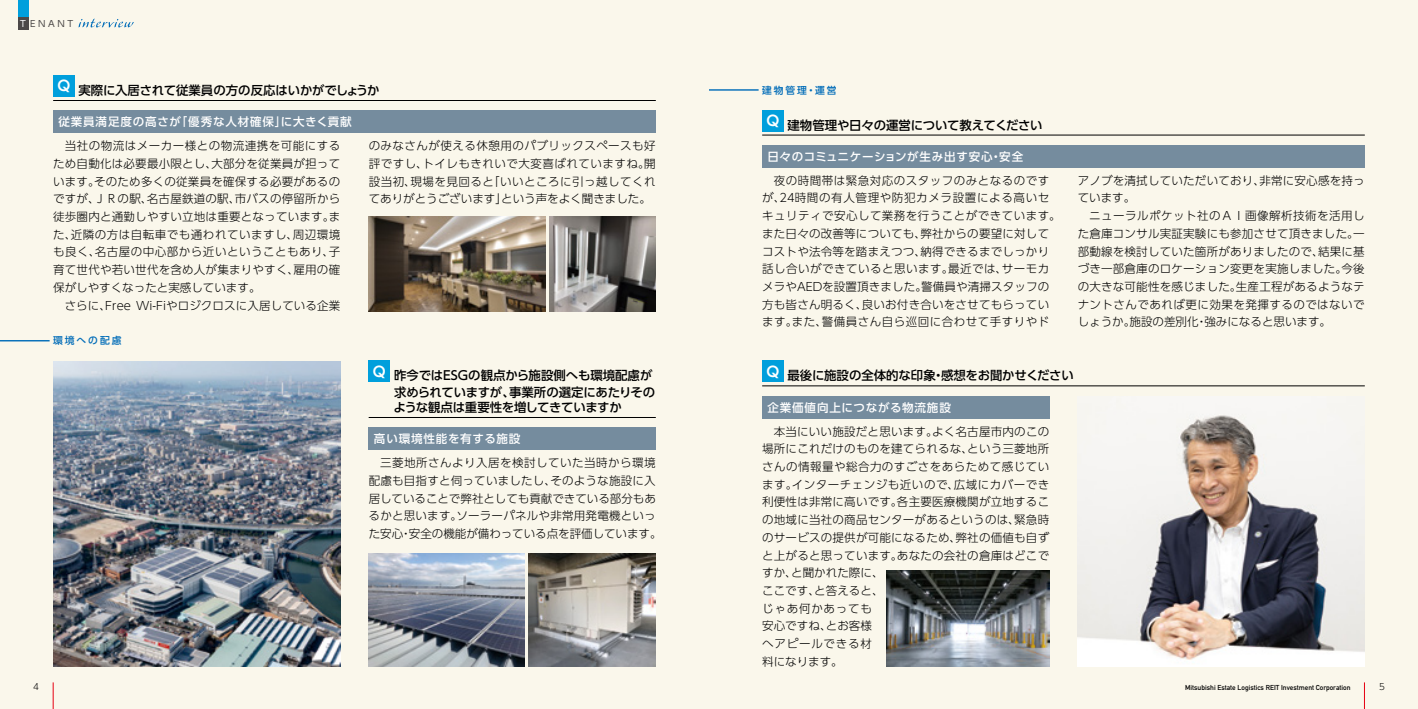
<style>
.page{position:relative;width:1418px;height:709px;background:#fff}
.page>*{position:absolute;margin:0;border:0;box-sizing:border-box;transform-origin:0 0}
.t1{font:500 12.38px/16.5px "UD Shin Go Pr 6 N";letter-spacing:-.01em;color:#000;text-align:right}
.t2{font:300 11.5px/17.8px "UD Shin Go Pr 6 N";letter-spacing:.02em;color:#000;text-align:justify}
.t3{font:300 11.5px/17.8px "UD Shin Go Pr 6 N";letter-spacing:.04em;color:#000}
.t4{font:500 11.5px "UD Shin Go Pr 6 N";letter-spacing:.07em;color:#fff}
.t5{font:500 9.75px "UD Shin Go Pr 6 N";letter-spacing:.2em;color:#006cb8}
.t6{font:8.88px "UD Shin Go Pr 6 N";letter-spacing:.3em;color:#4c4948}
.t7{font:300 8.88px "UD Shin Go Pr 6 N";color:#000}
.t8{font:7.12px "DIN Mittelschrift Std";color:#000}
.s1{color:#fff}
</style>
<div class="page">
<div style="left:0;top:0;width:1417px;height:709px;background:#faf7eb"></div>
<div style="left:18px;top:0;width:10px;height:18px;background:#009fdc"></div>
<img style="left:53px;top:361px;width:287px;height:305px">
<div style="left:369px;top:428px;width:287px;height:22px;background:#758c9e"></div>
<hr style="left:369px;top:417px;width:287px;height:1px;background:#000">
<div style="left:369px;top:361px;width:21px;height:21px;background:#009fdc"></div>
<div style="left:18px;top:18px;width:10px;height:12px;background:#4c4948"></div>
<hr style="left:0;top:340px;width:50px;height:1px;background:#006cb8">
<hr style="left:709px;top:89px;width:49px;height:2px;background:#006cb8">
<hr style="left:762px;top:135px;width:602px;height:1px;background:#000">
<div style="left:762px;top:110px;width:21px;height:21px;background:#009fdc"></div>
<hr style="left:762px;top:385px;width:602px;height:1px;background:#000">
<div style="left:762px;top:361px;width:21px;height:21px;background:#009fdc"></div>
<div style="left:762px;top:396px;width:287px;height:22px;background:#758c9e"></div>
<div style="left:762px;top:145px;width:602px;height:22px;background:#758c9e"></div>
<hr style="left:53px;top:100px;width:603px;height:1px;background:#000">
<div style="left:53px;top:75px;width:21px;height:22px;background:#009fdc"></div>
<div style="left:53px;top:111px;width:603px;height:22px;background:#758c9e"></div>
<img style="left:1077px;top:414px;width:287px;height:252px">
<svg style="left:78px;top:19px;width:56px;height:9px"></svg>
<img style="left:886px;top:570px;width:163px;height:96px">
<img style="left:369px;top:553px;width:155px;height:113px">
<img style="left:528px;top:553px;width:128px;height:113px">
<img style="left:369px;top:216px;width:177px;height:96px">
<img style="left:549px;top:216px;width:107px;height:96px">
<svg style="left:53px;top:682px;width:1px;height:27px"></svg>
<p class="t6" style="left:20px;top:17px;width:55px"><span class="s1">T</span> ENANT</p>
<p class="t1" style="left:57px;top:82px;width:323px"><sup>Q</sup> 実際に入居されて従業員の方の反応はいかがでしょうか</p>
<p class="t4" style="left:58px;top:112px;width:295px">従業員満足度の高さが「優秀な人材確保」に大きく貢献</p>
<p class="t2" style="left:53px;top:136px;width:289px;text-indent:12px">当社の物流はメーカー様との物流連携を可能にするため自動化は必要最小限とし、大部分を従業員が担っています。そのため多くの従業員を確保する必要があるのですが、ＪＲの駅、名古屋鉄道の駅、市バスの停留所から徒歩圏内と通勤しやすい立地は重要となっています。また、近隣の方は自転車でも通われていますし、周辺環境も良く、名古屋の中心部から近いということもあり、子育て世代や若い世代を含め人が集まりやすく、雇用の確保がしやすくなったと実感しています。</p>
<p class="t2" style="left:65px;top:296px;width:277px">さらに、Free Wi-Fiやロジクロスに入居している企業</p>
<p class="t5" style="left:53px;top:333px;width:70px">環境への配慮</p>
<p class="t2" style="left:369px;top:136px;width:289px">のみなさんが使える休憩用のパブリックスペースも好評ですし、トイレもきれいで大変喜ばれていますね。開設当初、現場を見回ると「いいところに引っ越してくれてありがとうございます」という声をよく聞きました。</p>
<p class="t1" style="left:373px;top:367px;width:284px"><sup>Q</sup> 昨今ではESGの観点から施設側へも環境配慮が求められていますが、事業所の選定にあたりその</p>
<p class="t1" style="left:393px;top:399px;width:229px">ような観点は重要性を増してきていますか</p>
<p class="t4" style="left:374px;top:429px;width:148px">高い環境性能を有する施設</p>
<p class="t2" style="left:368px;top:453px;width:294px;text-align:center">三菱地所さんより入居を検討していた当時から環境<br>配慮も目指すと伺っていましたし、そのような施設に入居していることで弊社としても貢献できている部分もあるかと思います。ソーラーパネルや非常用発電機といった安心・安全の機能が備わっている点を評価しています。</p>
<p class="t5" style="left:762px;top:82px;width:76px">建物管理・運営</p>
<p class="t1" style="left:766px;top:116px;width:278px"><sup>Q</sup> 建物管理や日々の運営について教えてください</p>
<p class="t4" style="left:767px;top:147px;width:257px">日々のコミュニケーションが生み出す安心・安全</p>
<p class="t3" style="left:762px;top:171px;width:300px;text-indent:12px">夜の時間帯は緊急対応のスタッフのみとなるのですが、24時間の有人管理や防犯カメラ設置による高いセキュリティで安心して業務を行うことができています。また日々の改善等についても、弊社からの要望に対してコストや法令等を踏まえつつ、納得できるまでしっかり話し合いができていると思います。最近では、サーモカメラやAEDを設置頂きました。警備員や清掃スタッフの方も皆さん明るく、良いお付き合いをさせてもらっています。また、警備員さん自ら巡回に合わせて手すりやド</p>
<p class="t2" style="left:1077px;top:171px;width:288px">アノブを清拭していただいており、非常に安心感を持っています。</p>
<p class="t2" style="left:1077px;top:206px;width:289px;text-indent:12px">ニューラルポケット社のＡＩ画像解析技術を活用した倉庫コンサル実証実験にも参加させて頂きました。一部動線を検討していた箇所がありましたので、結果に基づき一部倉庫のロケーション変更を実施しました。今後の大きな可能性を感じました。生産工程があるようなテナントさんであれば更に効果を発揮するのではないでしょうか。施設の差別化・強みになると思います。</p>
<p class="t1" style="left:766px;top:367px;width:309px"><sup>Q</sup> 最後に施設の全体的な印象・感想をお聞かせください</p>
<p class="t4" style="left:767px;top:398px;width:185px">企業価値向上につながる物流施設</p>
<p class="t2" style="left:762px;top:422px;width:289px;text-align:left;text-indent:12px">本当にいい施設だと思います。よく名古屋市内のこの場所にこれだけのものを建てられるな、という三菱地所さんの情報量や総合力のすごさをあらためて感じています。インターチェンジも近いので、広域にカバーでき利便性は非常に高いです。各主要医療機関が立地するこの地域に当社の商品センターがあるというのは、緊急時のサービスの提供が可能になるため、弊社の価値も自ずと上がると思っています。あなたの会社の倉庫はどこですか、と聞かれた際に、<br>ここです、と答えると、<br>じゃあ何かあっても<br>安心ですね、とお客様<br>へアピールできる材<br>料になります。</p>
<p class="t7" style="left:33px;top:679px;width:7px">4</p>
<p class="t8" style="left:1185px;top:683px;width:167px">Mitsubishi Estate Logistics REIT Investment Corporation</p>
<p class="t7" style="left:1378px;top:679px;width:7px">5</p>
</div>
